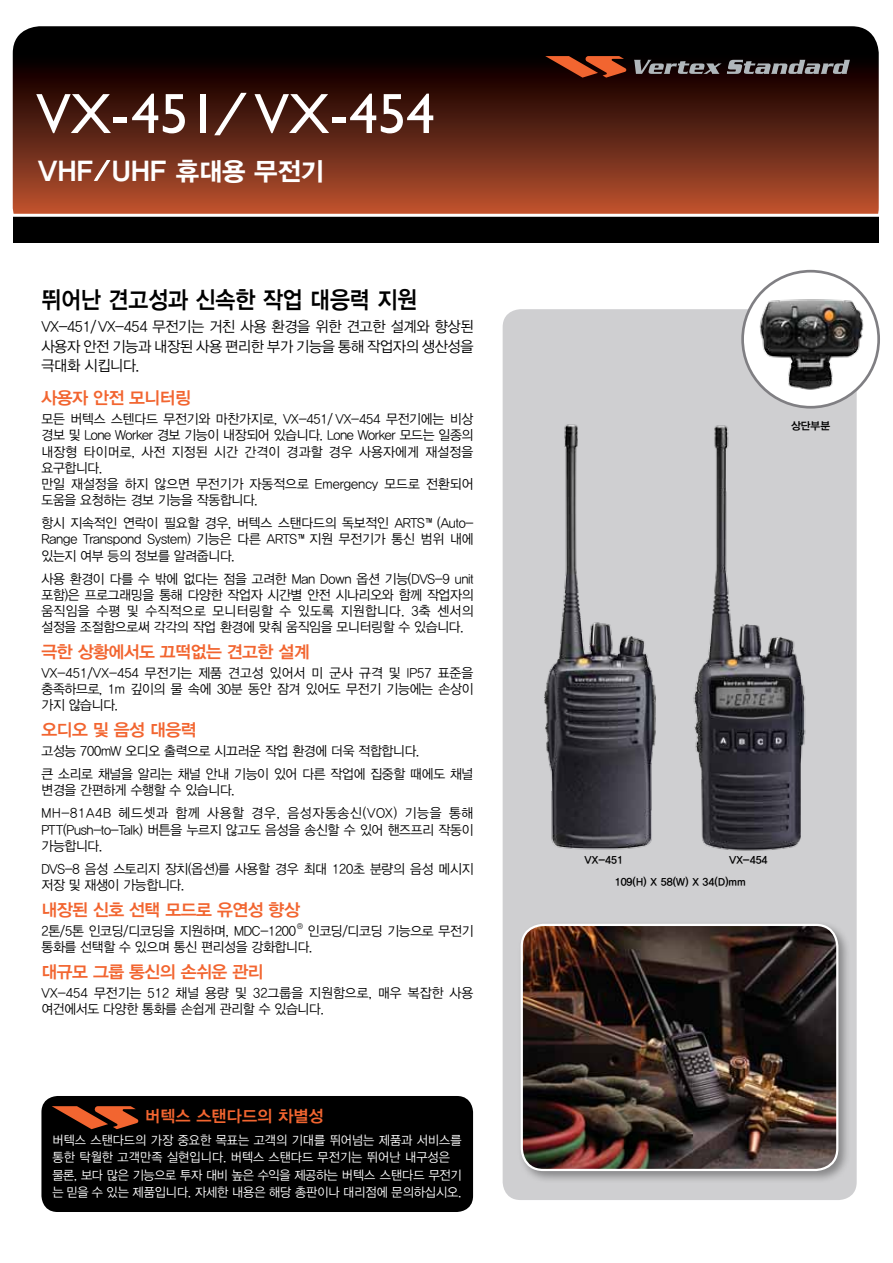
<style>
.page{position:relative;width:893px;height:1263px;background:#fff}
.page>*{position:absolute;margin:0;border:0;box-sizing:border-box;transform-origin:0 0}
.t1{font:57px "Gill Sans";color:#fff}
.t2{font:27px "YDIYGO350";letter-spacing:-.01em;color:#fff}
.t3{font:24px "YDIYGO340";color:#000;scale:.9 1}
.t4{font:17.25px "YDIYGO340";letter-spacing:-.03em;color:#f26530}
.t5{font:16.5px "YDIYGO340";color:#f26530}
.t6{font:15px/19.5px "YDIYGO320";letter-spacing:-.02em;color:#000;text-align:justify;scale:.95 1}
.t7{font:13.5px/16.2px "YDIYGO320";letter-spacing:-.02em;color:#000;scale:.95 1}
.t8{font:13.5px/16.2px "YDIYGO320";letter-spacing:.005em;color:#000;scale:.95 1}
.t9{font:13.5px/23px "YDIYGO320";letter-spacing:.06em;color:#000;scale:.95 1}
.t10{font:12.75px/17.2px "YDIYGO320";color:#fff;scale:.95 1}
.t11{font:10.65px "YDIYGO340";color:#000}
.s1{font-family:"Gill Sans"}
.s2{font-size:25.5px}
</style>
<div class="page">
<div style="left:503px;top:309px;width:354px;height:891px;background:#cfcfd1;border-radius:18px"></div>
<div style="left:517px;top:920px;width:334px;height:263px;background:#000;opacity:.35"></div>
<img style="left:522px;top:925px;width:315px;height:245px">
<div style="left:521px;top:924px;width:317px;height:247px;border:2px solid #fff;border-radius:22px"></div>
<div style="left:743px;top:271px;width:136px;height:136px;background:#fff;border-radius:50%"></div>
<div style="left:741px;top:270px;width:139px;height:139px;border:3px solid #807f83;border-radius:50%"></div>
<img style="left:755px;top:294px;width:111px;height:99px">
<img style="left:693px;top:425px;width:113px;height:426px">
<img style="left:544px;top:424px;width:112px;height:426px">
<svg style="left:13px;top:26px;width:866px;height:188px;background:#522113"></svg>
<svg style="left:213px;top:91px;width:35px;height:45px;background:#562e25"></svg>
<svg style="left:92px;top:159px;width:20px;height:23px"></svg>
<svg style="left:634px;top:60px;width:216px;height:14px;background:#5e5c5e"></svg>
<svg style="left:545px;top:56px;width:82px;height:22px;background:#863419"></svg>
<div style="left:13px;top:216px;width:866px;height:27px;background:#000"></div>
<hr style="left:0;top:214px;width:893px;height:3px;background:#fff">
<div style="left:41px;top:1096px;width:432px;height:116px;background:#000;border-radius:16px"></div>
<svg style="left:52px;top:1106px;width:87px;height:23px"></svg>
<h1 class="t1" style="left:36px;top:81px;width:400px">VX-451 ⁄ VX-454</h1>
<h2 class="t2" style="left:38px;top:157px;width:288px">VHF <span class="s1">⁄</span> UHF <span class="s2">휴대용 무전기</span></h2>
<h3 class="t3" style="left:41px;top:286px;width:419px">뛰어난 견고성과 신속한 작업 대응력 지원</h3>
<p class="t6" style="left:41px;top:317px;width:456px">VX-451/ VX-454 무전기는 거친 사용 환경을 위한 견고한 설계와 향상된 사용자 안전 기능과 내장된 사용 편리한 부가 기능을 통해 작업자의 생산성을 극대화 시킵니다.</p>
<p class="t4" style="left:41px;top:388px;width:151px">사용자 안전 모니터링</p>
<p class="t7" style="left:41px;top:411px;width:456px">모든 버텍스 스텐다드 무전기와 마찬가지로, VX-451/ VX-454 무전기에는 비상 경보 및 Lone Worker 경보 기능이 내장되어 있습니다. Lone Worker 모드는 일종의 내장형 타이머로, 사전 지정된 시간 간격이 경과할 경우 사용자에게 재설정을 요구합니다.<br>만일 재설정을 하지 않으면 무전기가 자동적으로 Emergency 모드로 전환되어 도움을 요청하는 경보 기능을 작동합니다.</p>
<p class="t7" style="left:41px;top:515px;width:456px;text-align:justify">항시 지속적인 연락이 필요할 경우, 버텍스 스탠다드의 독보적인 ARTS™(Auto-Range Transpond System) 기능은 다른 ARTS™지원 무전기가 통신 범위 내에 있는지 여부 등의 정보를 알려줍니다.</p>
<p class="t7" style="left:41px;top:571px;width:456px;text-align:justify">사용 환경이 다를 수 밖에 없다는 점을 고려한 Man Down 옵션 기능(DVS-9 unit 포함)은 프로그래밍을 통해 다양한 작업자 시간별 안전 시나리오와 함께 작업자의 움직임을 수평 및 수직적으로 모니터링할 수 있도록 지원합니다. 3축 센서의 설정을 조절함으로써 각각의 작업 환경에 맞춰 움직임을 모니터링할 수 있습니다.</p>
<p class="t4" style="left:41px;top:642px;width:270px">극한 상황에서도 끄떡없는 견고한 설계</p>
<p class="t7" style="left:41px;top:665px;width:456px;text-align:justify">VX-451/VX-454 무전기는 제품 견고성 있어서 미 군사 규격 및 IP57 표준을 충족하므로, 1m 깊이의 물 속에 30분 동안 잠겨 있어도 무전기 기능에는 손상이 가지 않습니다.</p>
<p class="t4" style="left:41px;top:720px;width:157px">오디오 및 음성 대응력</p>
<p class="t7" style="left:41px;top:740px;width:456px;line-height:23px">고성능 700mW 오디오 출력으로 시끄러운 작업 환경에 더욱 적합합니다.<br>큰 소리로 채널을 알리는 채널 안내 기능이 있어 다른 작업에 집중할 때에도 채널</p>
<p class="t9" style="left:41px;top:779px;width:456px">변경을 간편하게 수행할 수 있습니다.<br>MH-81A4B 헤드셋과 함께 사용할 경우, 음성자동송신(VOX) 기능을 통해</p>
<p class="t7" style="left:41px;top:822px;width:456px">PTT(Push-to-Talk) 버튼을 누르지 않고도 음성을 송신할 수 있어 핸즈프리 작동이 가능합니다.</p>
<p class="t7" style="left:41px;top:861px;width:456px">DVS-8 음성 스토리지 장치(옵션)를 사용할 경우 최대 120초 분량의 음성 메시지 저장 및 재생이 가능합니다.</p>
<p class="t4" style="left:41px;top:900px;width:260px">내장된 신호 선택 모드로 유연성 향상</p>
<p class="t7" style="left:41px;top:923px;width:456px">2톤/5톤 인코딩/디코딩을 지원하며, MDC-1200<sup>®</sup> 인코딩/디코딩 기능으로 무전기 통화를 선택할 수 있으며 통신 편리성을 강화합니다.</p>
<p class="t4" style="left:41px;top:962px;width:224px">대규모 그룹 통신의 손쉬운 관리</p>
<p class="t8" style="left:41px;top:985px;width:456px">VX-454 무전기는 512 채널 용량 및 32그룹을 지원함으로, 매우 복잡한 사용 여건에서도 다양한 통화를 손쉽게 관리할 수 있습니다.</p>
<p class="t5" style="left:145px;top:1106px;width:180px">버텍스 스탠다드의 차별성</p>
<p class="t10" style="left:53px;top:1132px;width:432px">버텍스 스탠다드의 가장 중요한 목표는 고객의 기대를 뛰어넘는 제품과 서비스를 통한 탁월한 고객만족 실현입니다. 버텍스 스탠다드 무전기는 뛰어난 내구성은 물론, 보다 많은 기능으로 투자 대비 높은 수익을 제공하는 버텍스 스탠다드 무전기 는 믿을 수 있는 제품입니다. 자세한 내용은 해당 총판이나 대리점에 문의하십시오.</p>
<p class="t11" style="left:791px;top:420px;width:41px">상단부분</p>
<p class="t11" style="left:585px;top:853px;width:40px">VX-451</p>
<p class="t11" style="left:729px;top:853px;width:40px">VX-454</p>
<p class="t11" style="left:615px;top:876px;width:132px">109(H) X 58(W) X 34(D)MM</p>
</div>
